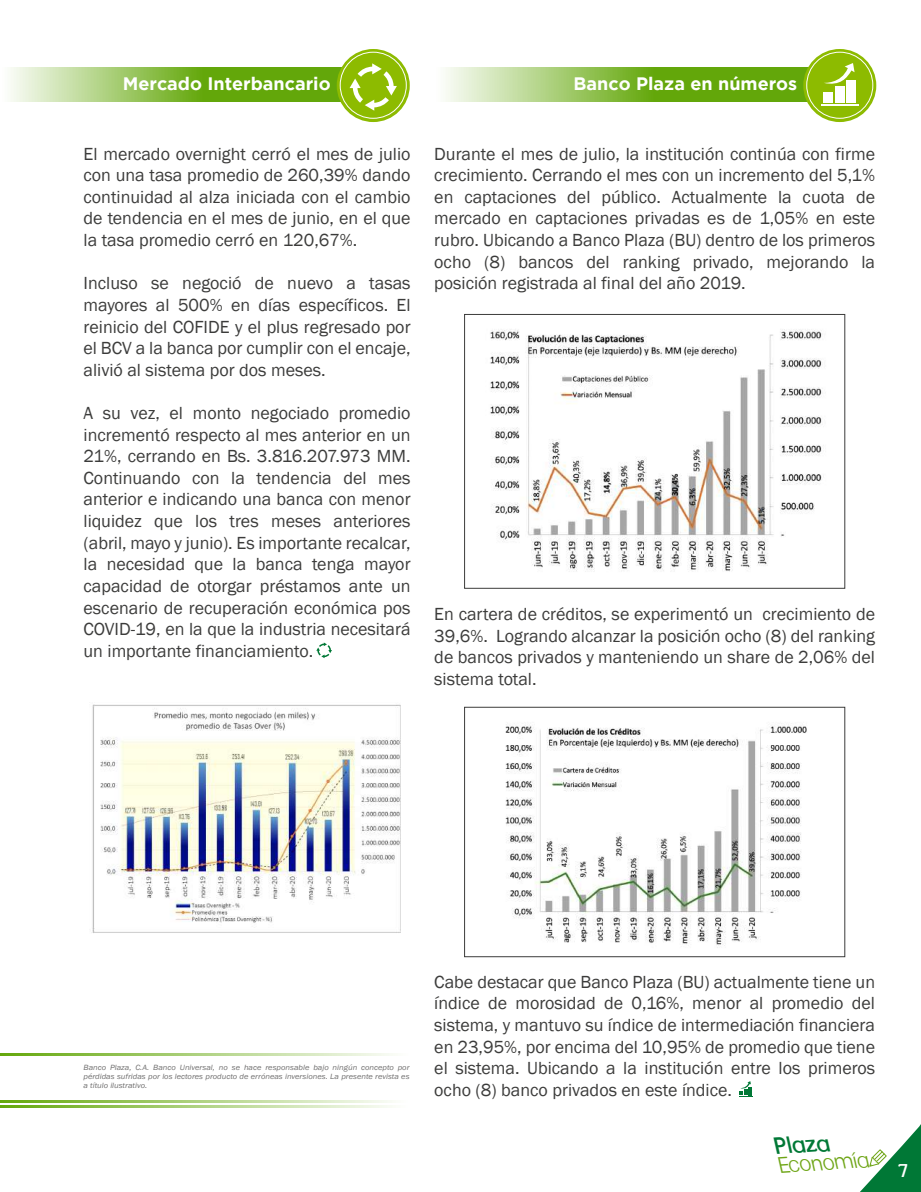
<style>
.page{position:relative;width:921px;height:1192px;background:#fff}
.page>*{position:absolute;margin:0;border:0;box-sizing:border-box;transform-origin:0 0}
.t1{font:italic 23.1px "Clemente P Dai";color:#007836;scale:.95 1}
.t2{font:italic 300 22.05px "Clemente P Dae";color:#6ea516;scale:.95 1}
.t3{font:18px/21.6px "Franklin Gothic";color:#3c3c3b;text-align:justify}
.t4{font:700 18px "Gotham";color:#fff}
.t5{font:18px "Clemente P Dai";color:#fff;scale:.94 1}
.t6{font:italic 7.8px/9.3px "Franklin Gothic";color:#706f6f;text-align:justify;scale:1.09 1}
</style>
<div class="page">
<svg style="left:861px;top:1125px;width:59px;height:66px"></svg>
<svg style="left:10px;top:67px;width:331px;height:35px;background:#8ebf4f"></svg>
<svg style="left:336px;top:49px;width:73px;height:73px;background:#98c11b"></svg>
<div style="left:340px;top:52px;width:66px;height:66px;border:1px solid #fff;border-radius:50%"></div>
<svg style="left:445px;top:67px;width:363px;height:35px;background:#8ebf4e"></svg>
<svg style="left:803px;top:49px;width:73px;height:73px;background:#95c014"></svg>
<div style="left:806px;top:52px;width:66px;height:66px;border:1px solid #fff;border-radius:50%"></div>
<svg style="left:349px;top:63px;width:48px;height:48px"></svg>
<svg style="left:316px;top:642px;width:16px;height:16px"></svg>
<img style="left:91px;top:704px;width:310px;height:229px">
<svg style="left:0;top:1053px;width:393px;height:1px"></svg>
<svg style="left:0;top:1105px;width:392px;height:2px"></svg>
<svg style="left:0;top:1100px;width:392px;height:1px"></svg>
<img style="left:505px;top:723px;width:302px;height:225px">
<svg style="left:739px;top:1081px;width:13px;height:15px"></svg>
<div style="left:846px;top:80px;width:10px;height:23px;background:#fff"></div>
<div style="left:834px;top:86px;width:10px;height:17px;background:#fff"></div>
<div style="left:823px;top:92px;width:9px;height:11px;background:#fff"></div>
<svg style="left:823px;top:63px;width:31px;height:23px"></svg>
<hr style="left:821px;top:104px;width:37px;height:2px;background:#fff">
<div style="left:464px;top:314px;width:380px;height:274px;border:1px solid #3c3c3b"></div>
<div style="left:464px;top:707px;width:380px;height:249px;border:1px solid #3c3c3b"></div>
<img style="left:490px;top:329px;width:332px;height:243px">
<p class="t4" style="left:123px;top:73px;width:209px">Mercado Interbancario</p>
<p class="t4" style="left:573px;top:73px;width:225px">Banco Plaza en números</p>
<p class="t3" style="left:83px;top:143px;width:328px">El mercado overnight cerró el mes de julio con una tasa promedio de 260,39% dando continuidad al alza iniciada con el cambio de tendencia en el mes de junio, en el que la tasa promedio cerró en 120,67%.</p>
<p class="t3" style="left:83px;top:273px;width:328px">Incluso se negoció de nuevo a tasas mayores al 500% en días específicos. El reinicio del COFIDE y el plus regresado por el BCV a la banca por cumplir con el encaje, alivió al sistema por dos meses.</p>
<p class="t3" style="left:83px;top:402px;width:328px">A su vez, el monto negociado promedio incrementó respecto al mes anterior en un 21%, cerrando en Bs. 3.816.207.973 MM.<br>Continuando con la tendencia del mes anterior e indicando una banca con menor liquidez que los tres meses anteriores (abril, mayo y junio). Es importante recalcar, la necesidad que la banca tenga mayor capacidad de otorgar préstamos ante un escenario de recuperación económica pos COVID-19, en la que la industria necesitará un importante financiamiento.</p>
<p class="t3" style="left:434px;top:143px;width:442px">Durante el mes de julio, la institución continúa con firme crecimiento. Cerrando el mes con un incremento del 5,1% en captaciones del público. Actualmente la cuota de mercado en captaciones privadas es de 1,05% en este rubro. Ubicando a Banco Plaza (BU) dentro de los primeros ocho (8) bancos del ranking privado, mejorando la posición registrada al final del año 2019.</p>
<p class="t3" style="left:434px;top:603px;width:442px">En cartera de créditos, se experimentó un crecimiento de 39,6%. Logrando alcanzar la posición ocho (8) del ranking de bancos privados y manteniendo un share de 2,06% del sistema total.</p>
<p class="t6" style="left:83px;top:1062px;width:300px">Banco Plaza, C.A. Banco Universal, no se hace responsable bajo ningún concepto por pérdidas sufridas por los lectores producto de erróneas inversiones. La presente revista es a título ilustrativo.</p>
<p class="t3" style="left:434px;top:971px;width:442px">Cabe destacar que Banco Plaza (BU) actualmente tiene un índice de morosidad de 0,16%, menor al promedio del sistema, y mantuvo su índice de intermediación financiera en 23,95%, por encima del 10,95% de promedio que tiene el sistema. Ubicando a la institución entre los primeros ocho (8) banco privados en este índice.</p>
<p class="t1" style="left:774px;top:1132px;width:60px;rotate:-4deg">Plaza</p>
<p class="t2" style="left:779px;top:1151px;width:96px;rotate:-4deg">Economía</p>
<p class="t5" style="left:897px;top:1159px;width:13px">7</p>
</div>
